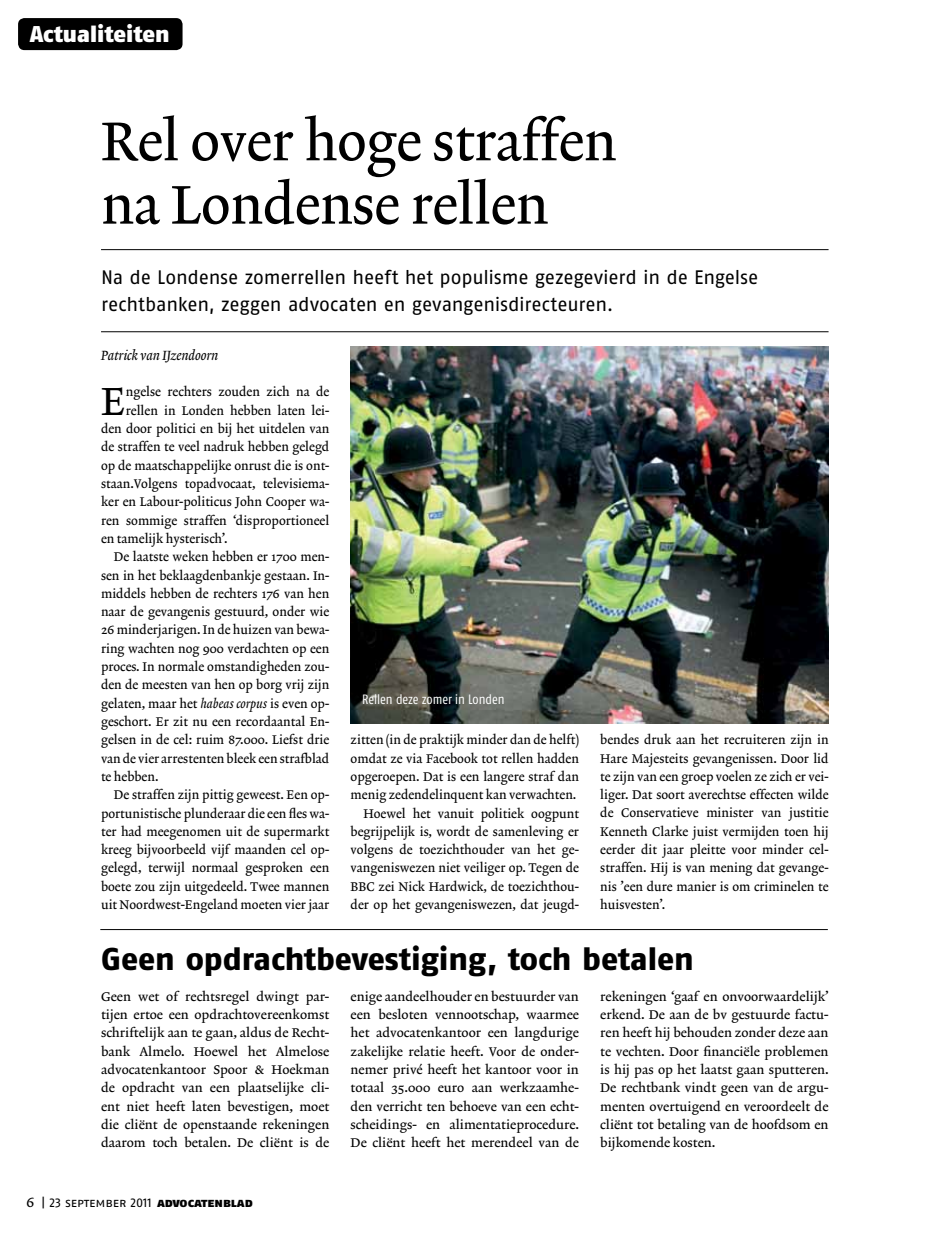
<style>
.page{position:relative;width:936px;height:1234px;background:#fff}
.page>*{position:absolute;margin:0;border:0;box-sizing:border-box;transform-origin:0 0}
.t1{font:55.2px/63.3px "Lexicon No 2 Roman A Txt";letter-spacing:-.01em;color:#000}
.t2{font:39.75px "Lexicon No 2 Roman A Txt";color:#000}
.t3{font:31.5px "Fago No Exb Lf";letter-spacing:-.005em;color:#000}
.t4{font:22.8px "Fago No Black Lf";color:#fff}
.t5{font:19.5px/26.8px "Fago No Regular LF";letter-spacing:-.01em;color:#000}
.t6{font:13.5px "Fago Co Regular Lf";color:#fff}
.t7{font:13.5px "Lexicon No 2 Italic A Txt";letter-spacing:-.005em;color:#000}
.t8{font:12.75px/18.3px "Lexicon No 2 Roman A Txt";color:#000;text-align:justify}
.t9{font:12.75px "Fago No Regular Lf Caps";letter-spacing:-.01em;color:#000}
.s1{font-family:"Lexicon No 2 Italic A Txt"}
.s2{font-family:"Lexicon No 2 Roman A Txt";font-size:14.25px}
.s3{font-family:"Fago No Black Lf Caps"}
</style>
<div class="page">
<div style="left:18px;top:18px;width:164px;height:32px;background:#000;border-radius:6px"></div>
<hr style="left:101px;top:249px;width:727px;height:1px;background:#000">
<hr style="left:101px;top:331px;width:727px;height:1px;background:#000">
<hr style="left:100px;top:929px;width:727px;height:1px;background:#000">
<img style="left:350px;top:346px;width:478px;height:377px">
<h3 class="t4" style="left:30px;top:20px;width:141px">Actualiteiten</h3>
<h1 class="t1" style="left:101px;top:112px;width:517px">Rel over hoge straffen na Londense rellen</h1>
<h3 class="t5" style="left:101px;top:263px;width:659px">Na de Londense zomerrellen heeft het populisme gezegevierd in de Engelse rechtbanken, zeggen advocaten en gevangenisdirecteuren.</h3>
<p class="t7" style="left:101px;top:347px;width:119px">Patrick van IJzendoorn</p>
<h2 class="t2" style="left:101px;top:378px;width:26px">E</h2>
<p class="t8" style="left:126px;top:383px;width:205px">ngelse rechters zouden zich na de</p>
<p class="t8" style="left:126px;top:402px;width:205px">rellen in Londen hebben laten lei-</p>
<p class="t8" style="left:101px;top:420px;width:230px">den door politici en bij het uitdelen van</p>
<p class="t8" style="left:101px;top:438px;width:230px">de straffen te veel nadruk hebben gelegd</p>
<p class="t8" style="left:101px;top:456px;width:230px">op de maatschappelijke onrust die is ont-</p>
<p class="t8" style="left:101px;top:475px;width:230px">staan.Volgens topadvocaat, televisiema-</p>
<p class="t8" style="left:101px;top:493px;width:230px">ker en Labour-politicus John Cooper wa-</p>
<p class="t8" style="left:101px;top:511px;width:230px">ren sommige straffen ‘disproportioneel</p>
<p class="t8" style="left:101px;top:530px;width:128px">en tamelijk hysterisch’.</p>
<p class="t8" style="left:114px;top:548px;width:217px">De laatste weken hebben er 1700 men-</p>
<p class="t8" style="left:101px;top:566px;width:230px">sen in het beklaagdenbankje gestaan. In-</p>
<p class="t8" style="left:101px;top:584px;width:230px">middels hebben de rechters 176 van hen</p>
<p class="t8" style="left:101px;top:603px;width:230px">naar de gevangenis gestuurd, onder wie</p>
<p class="t8" style="left:101px;top:621px;width:230px">26 minderjarigen. In de huizen van bewa-</p>
<p class="t8" style="left:101px;top:639px;width:230px">ring wachten nog 900 verdachten op een</p>
<p class="t8" style="left:101px;top:658px;width:230px">proces. In normale omstandigheden zou-</p>
<p class="t8" style="left:101px;top:676px;width:230px">den de meesten van hen op borg vrij zijn</p>
<p class="t8" style="left:101px;top:694px;width:230px">gelaten, maar het <span class="s1">habeas corpus</span> is even op-</p>
<p class="t8" style="left:101px;top:713px;width:230px">geschort. Er zit nu een recordaantal En-</p>
<p class="t8" style="left:101px;top:731px;width:230px">gelsen in de cel: ruim 87.000. Liefst drie</p>
<p class="t8" style="left:101px;top:749px;width:230px">van de vier arrestenten bleek een strafblad</p>
<p class="t8" style="left:101px;top:767px;width:59px">te hebben.</p>
<p class="t8" style="left:114px;top:786px;width:217px">De straffen zijn pittig geweest. Een op-</p>
<p class="t8" style="left:101px;top:804px;width:230px">portunistische plunderaar die een fles wa-</p>
<p class="t8" style="left:101px;top:822px;width:230px">ter had meegenomen uit de supermarkt</p>
<p class="t8" style="left:101px;top:841px;width:230px">kreeg bijvoorbeeld vijf maanden cel op-</p>
<p class="t8" style="left:101px;top:859px;width:230px">gelegd, terwijl normaal gesproken een</p>
<p class="t8" style="left:101px;top:877px;width:230px">boete zou zijn uitgedeeld. Twee mannen</p>
<p class="t8" style="left:101px;top:896px;width:230px">uit Noordwest-Engeland moeten vier jaar</p>
<p class="t6" style="left:362px;top:692px;width:144px">Rellen deze zomer in Londen</p>
<p class="t8" style="left:350px;top:731px;width:230px;text-align:right">zitten (in de praktijk minder dan de helft) omdat ze via Facebook tot rellen hadden opgeroepen. Dat is een langere straf dan menig zedendelinquent kan verwachten.<br>Hoewel het vanuit politiek oogpunt begrijpelijk is, wordt de samenleving er volgens de toezichthouder van het ge&shy;vangeniswezen niet veiliger op. Tegen de BBC zei Nick Hardwick, de toezichthou&shy;der op het gevangeniswezen, dat jeugd-</p>
<p class="t8" style="left:600px;top:731px;width:230px">bendes druk aan het recruiteren zijn in Hare Majesteits gevangenissen. Door lid te zijn van een groep voelen ze zich er vei&shy;liger. Dat soort averechtse effecten wilde de Conservatieve minister van justitie Kenneth Clarke juist vermijden toen hij eerder dit jaar pleitte voor minder cel&shy;straffen. Hij is van mening dat gevange&shy;nis ’een dure manier is om criminelen te huisvesten’.</p>
<h3 class="t3" style="left:101px;top:940px;width:594px">Geen opdrachtbevestiging, toch betalen</h3>
<p class="t8" style="left:101px;top:987px;width:230px">Geen wet of rechtsregel dwingt par&shy;tijen ertoe een opdrachtovereenkomst schriftelijk aan te gaan, aldus de Recht&shy;bank Almelo. Hoewel het Almelose advocatenkantoor Spoor &amp; Hoekman de opdracht van een plaatselijke cli&shy;ënt niet heeft laten bevestigen, moet die cliënt de openstaande rekeningen daarom toch betalen. De cliënt is de</p>
<p class="t8" style="left:350px;top:987px;width:230px">enige aandeelhouder en bestuurder van een besloten vennootschap, waarmee het advocatenkantoor een langdurige zakelijke relatie heeft. Voor de onder&shy;nemer privé heeft het kantoor voor in totaal 35.000 euro aan werkzaamhe&shy;den verricht ten behoeve van een echt&shy;scheidings- en alimentatieprocedure.<br>De cliënt heeft het merendeel van de</p>
<p class="t8" style="left:600px;top:987px;width:230px">rekeningen ‘gaaf en onvoorwaardelijk’ erkend. De aan de bv gestuurde factu&shy;ren heeft hij behouden zonder deze aan te vechten. Door financiële problemen is hij pas op het laatst gaan sputteren.<br>De rechtbank vindt geen van de argu&shy;menten overtuigend en veroordeelt de cliënt tot betaling van de hoofdsom en bijkomende kosten.</p>
<p class="t9" style="left:27px;top:1194px;width:228px"><span class="s2">6</span> | 23 september 2011 <span class="s3">advocatenblad</span></p>
</div>
